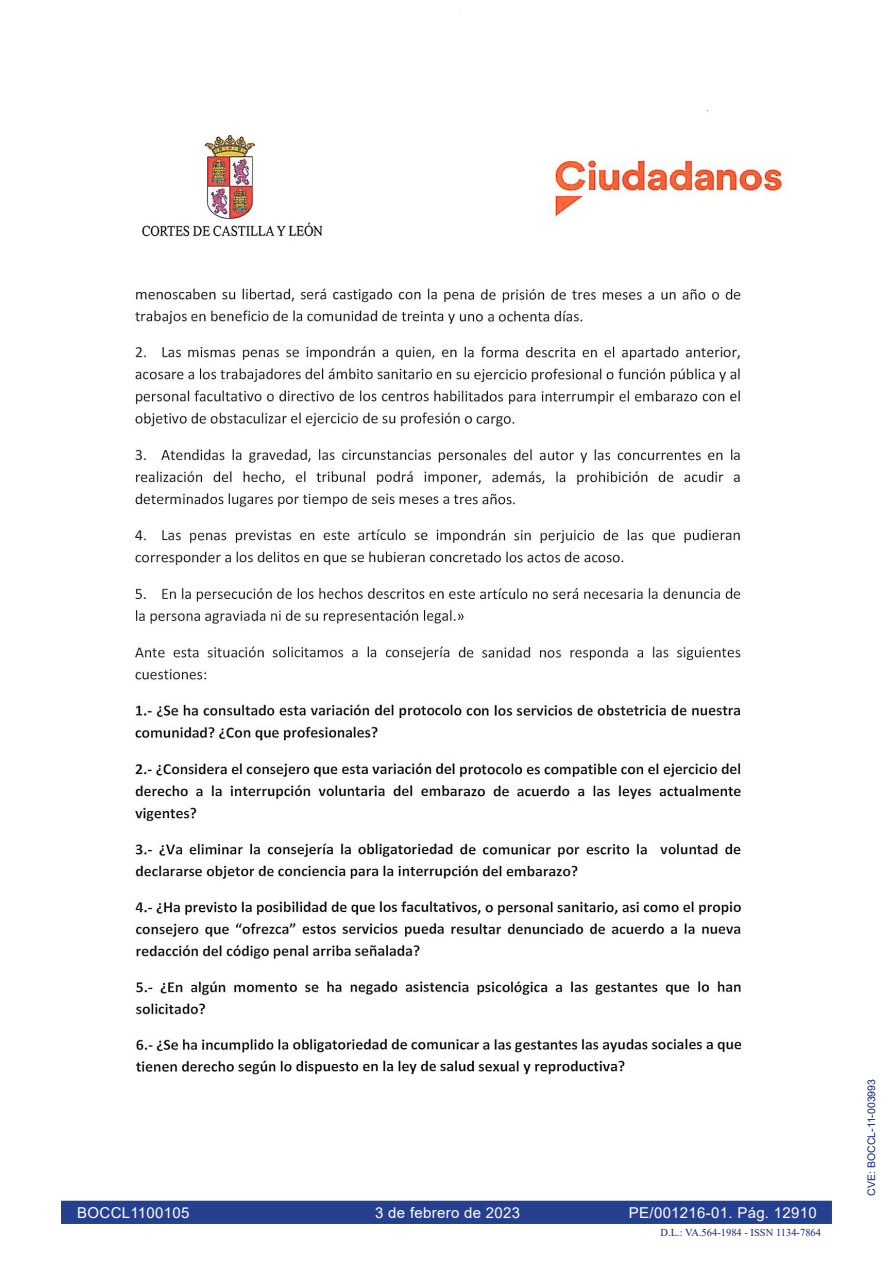
<style>
.page{position:relative;width:893px;height:1263px;background:#fff}
.page>*{position:absolute;margin:0;border:0;box-sizing:border-box;transform-origin:0 0}
.t1{font:15px "Arial";letter-spacing:.02em;color:#fff}
.t2{font:10.5px "Times New Roman";color:#132477}
.t3{font:10.5px "Arial";color:#132477}
</style>
<div class="page">
<div style="left:60px;top:1200px;width:773px;height:25px;background:#25408f"></div>
<div style="left:60px;top:1199px;width:773px;height:26px;border:2px solid #fff"></div>
<img style="left:60px;top:11px;width:773px;height:1189px">
<p class="t1" style="left:77px;top:1202px;width:114px">BOCCL1100105</p>
<p class="t1" style="left:375px;top:1202px;width:146px">3 de febrero de 2023</p>
<p class="t1" style="left:629px;top:1202px;width:189px">PE/001216-01. Pág. 12910</p>
<p class="t2" style="left:661px;top:1225px;width:162px">D.L.: VA.564-1984 - ISSN 1134-7864</p>
<p class="t3" style="left:864px;top:1195px;width:118px;rotate:-90deg">CVE: BOCCL-11-003993</p>
</div>
